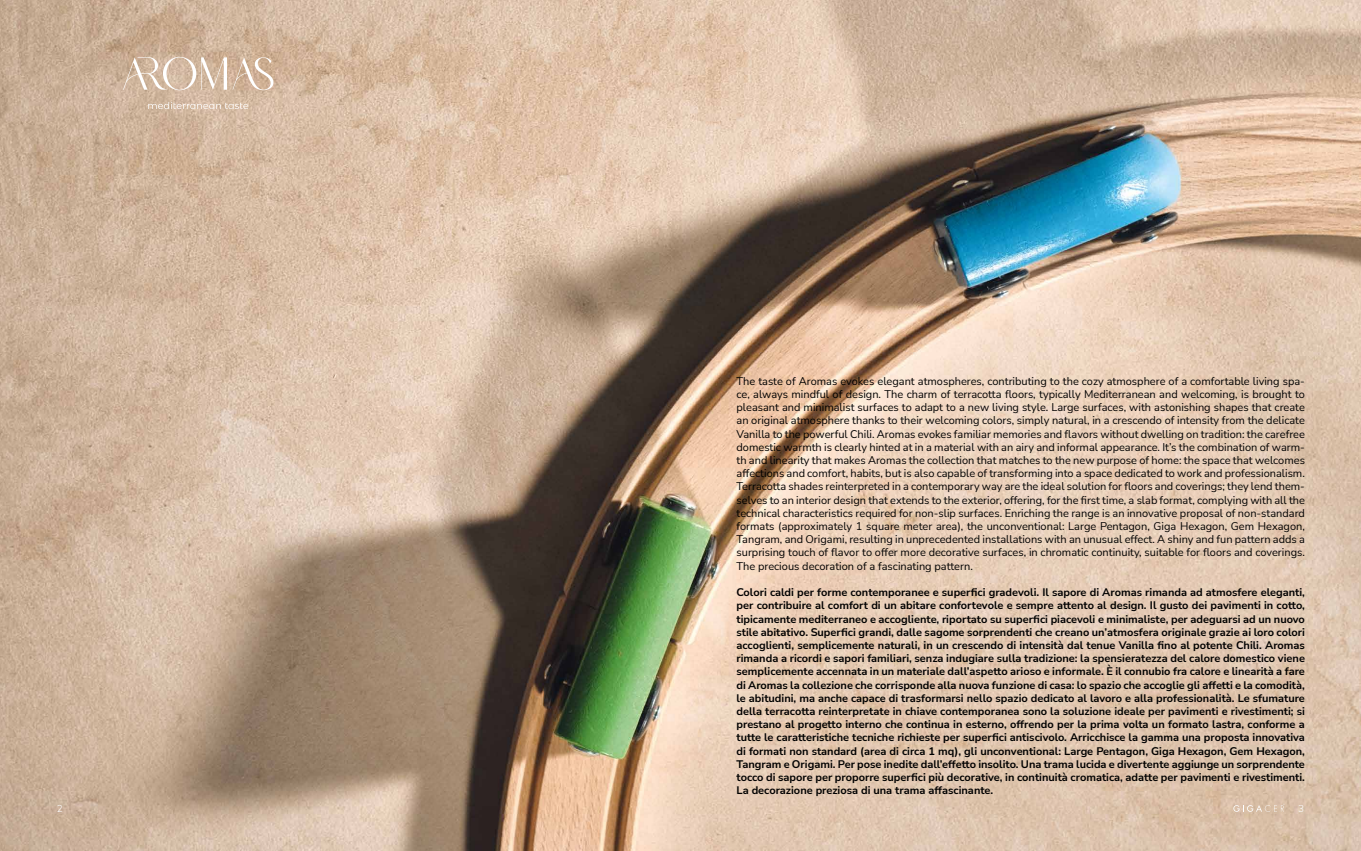
<style>
.page{position:relative;width:1361px;height:851px;background:#fff}
.page>*{position:absolute;margin:0;border:0;box-sizing:border-box;transform-origin:0 0}
.t1{font:700 11px/13.2px "Nunito Sans";color:#000;text-align:justify}
.t2{font:11px/13.2px "Nunito Sans";color:#000;text-align:justify}
.t3{font:300 10px "Nunito Sans";color:#fff}
</style>
<div class="page">
<img style="left:0;top:0;width:1361px;height:850px">
<svg style="left:1233px;top:803px;width:51px;height:8px"></svg>
<svg style="left:148px;top:102px;width:100px;height:7px"></svg>
<svg style="left:123px;top:57px;width:150px;height:33px;background:#d8c1ad"></svg>
<p class="t2" style="left:736px;top:374px;width:570px">The taste of Aromas evokes elegant atmospheres, contributing to the cozy atmosphere of a comfortable living spa&shy;ce, always mindful of design. The charm of terracotta floors, typically Mediterranean and welcoming, is brought to pleasant and minimalist surfaces to adapt to a new living style. Large surfaces, with astonishing shapes that create an original atmosphere thanks to their welcoming colors, simply natural, in a crescendo of intensity from the delicate Vanilla to the powerful Chili. Aromas evokes familiar memories and flavors without dwelling on tradition: the carefree domestic warmth is clearly hinted at in a material with an airy and informal appearance. It’s the combination of warm&shy;th and linearity that makes Aromas the collection that matches to the new purpose of home: the space that welcomes affections and comfort, habits, but is also capable of transforming into a space dedicated to work and professionalism.<br>Terracotta shades reinterpreted in a contemporary way are the ideal solution for floors and coverings; they lend them&shy;selves to an interior design that extends to the exterior, offering, for the first time, a slab format, complying with all the technical characteristics required for non-slip surfaces. Enriching the range is an innovative proposal of non-standard formats (approximately 1 square meter area), the unconventional: Large Pentagon, Giga Hexagon, Gem Hexagon, Tangram, and Origami, resulting in unprecedented installations with an unusual effect. A shiny and fun pattern adds a surprising touch of flavor to offer more decorative surfaces, in chromatic continuity, suitable for floors and coverings.<br>The precious decoration of a fascinating pattern.</p>
<p class="t1" style="left:736px;top:585px;width:570px">Colori caldi per forme contemporanee e superfici gradevoli. Il sapore di Aromas rimanda ad atmosfere eleganti, per contribuire al comfort di un abitare confortevole e sempre attento al design. Il gusto dei pavimenti in cotto, tipicamente mediterraneo e accogliente, riportato su superfici piacevoli e minimaliste, per adeguarsi ad un nuovo stile abitativo. Superfici grandi, dalle sagome sorprendenti che creano un’atmosfera originale grazie ai loro colori accoglienti, semplicemente naturali, in un crescendo di intensità dal tenue Vanilla fino al potente Chili. Aromas rimanda a ricordi e sapori familiari, senza indugiare sulla tradizione: la spensieratezza del calore domestico viene semplicemente accennata in un materiale dall’aspetto arioso e informale. È il connubio fra calore e linearità a fare di Aromas la collezione che corrisponde alla nuova funzione di casa: lo spazio che accoglie gli affetti e la comodità, le abitudini, ma anche capace di trasformarsi nello spazio dedicato al lavoro e alla professionalità. Le sfumature della terracotta reinterpretate in chiave contemporanea sono la soluzione ideale per pavimenti e rivestimenti; si prestano al progetto interno che continua in esterno, offrendo per la prima volta un formato lastra, conforme a tutte le caratteristiche tecniche richieste per superfici antiscivolo. Arricchisce la gamma una proposta innovativa di formati non standard (area di circa 1 mq), gli unconventional: Large Pentagon, Giga Hexagon, Gem Hexagon, Tangram e Origami. Per pose inedite dall’effetto insolito. Una trama lucida e divertente aggiunge un sorprendente tocco di sapore per proporre superfici più decorative, in continuità cromatica, adatte per pavimenti e rivestimenti.<br>La decorazione preziosa di una trama affascinante.</p>
<p class="t3" style="left:57px;top:800px;width:7px">2</p>
<p class="t3" style="left:1298px;top:800px;width:7px">3</p>
</div>
